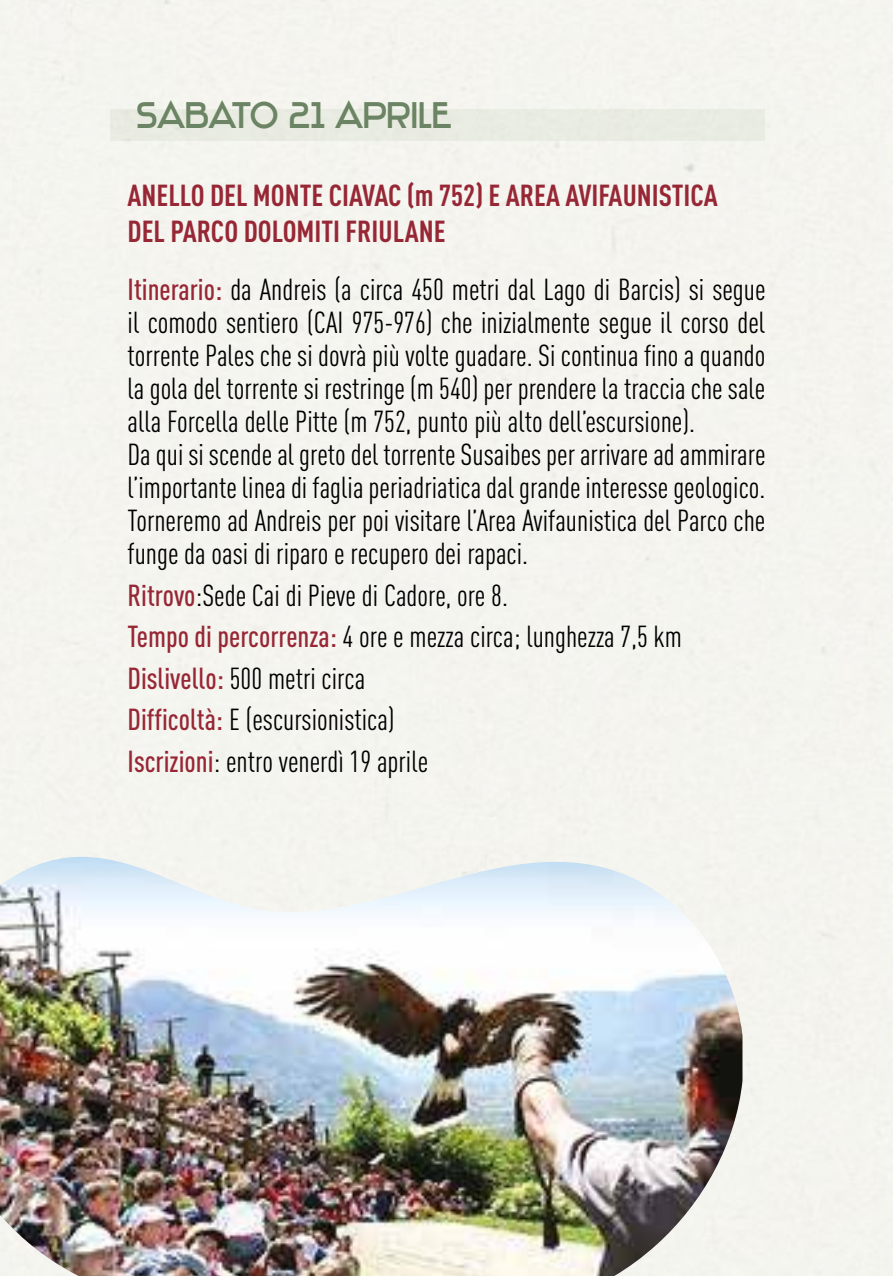
<style>
.page{position:relative;width:893px;height:1276px;background:#fff}
.page>*{position:absolute;margin:0;border:0;box-sizing:border-box;transform-origin:0 0}
.t1{font:36px "Stentiga";color:#6b8463}
.t2{font:condensed 30px/33px "DIN Pro";color:#000}
.t3{font:700 condensed 30px/36px "DIN Pro";color:#972735}
.s1{font-weight:500;color:#972735}
</style>
<div class="page">
<div style="left:111px;top:109px;width:654px;height:31px;background:#e9ece2"></div>
<img style="left:0;top:852px;width:742px;height:424px">
<p class="t1" style="left:136px;top:93px;width:317px">SABATO 21 APRILE</p>
<p class="t3" style="left:128px;top:174px;width:592px">ANELLO DEL MONTE CIAVAC (m 752) E AREA AVIFAUNISTICA<br>DEL PARCO DOLOMITI FRIULANE</p>
<p class="t2" style="left:128px;top:271px;width:639px"><span class="s1">Itinerario:</span> da Andreis (a circa 450 metri dal Lago di Barcis) si segue il comodo sentiero (CAI 975-976) che inizialmente segue il corso del torrente Pales che si dovrà più volte guadare. Si continua fino a quando la gola del torrente si restringe (m 540) per prendere la traccia che sale alla Forcella delle Pitte (m 752, punto più alto dell’escursione).<br>Da qui si scende al greto del torrente Susaibes per arrivare ad ammirare l’importante linea di faglia periadriatica dal grande interesse geologico.<br>Torneremo ad Andreis per poi visitare l’Area Avifaunistica del Parco che funge da oasi di riparo e recupero dei rapaci.</p>
<p class="t2" style="left:128px;top:572px;width:556px;line-height:41.4px"><span class="s1">Ritrovo</span>:Sede Cai di Pieve di Cadore, ore 8.<br><span class="s1">Tempo di percorrenza:</span> 4 ore e mezza circa; lunghezza 7,5 km <span class="s1">Dislivello:</span> 500 metri circa<br><span class="s1">Difficoltà:</span> E (escursionistica)<br><span class="s1">Iscrizioni</span>: entro venerdì 19 aprile</p>
</div>
